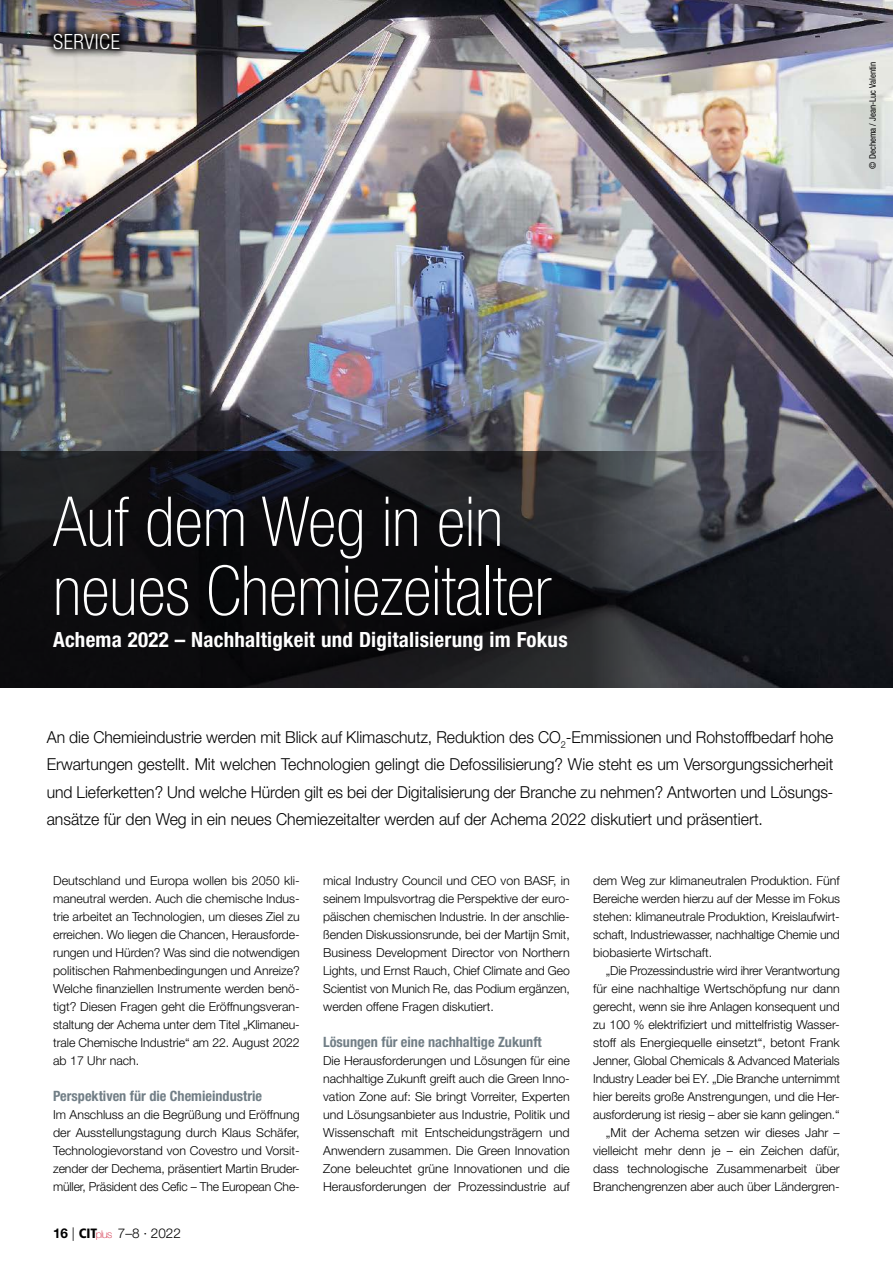
<style>
.page{position:relative;width:893px;height:1263px;background:#fff}
.page>*{position:absolute;margin:0;border:0;box-sizing:border-box;transform-origin:0 0}
.t1{font:100 condensed 69px/69px "Helvetica Neue LT Std";color:#fff}
.t2{font:700 condensed 21px "Helvetica Neue LT Std";letter-spacing:.01em;color:#fff}
.t3{font:300 condensed 21px "Helvetica Neue LT Std";letter-spacing:.025em;color:#fff}
.t4{font:300 16.5px/27.5px "Helvetica Neue LT Std";color:#000;text-align:justify;scale:.96 1}
.t5{font:700 condensed 14.25px "Helvetica Neue LT Std";color:#717e86}
.t6{font:300 13.5px "Helvetica Neue LT Std";color:#000}
.t7{font:300 12.3px/18px "Helvetica Neue LT Std";color:#000;text-align:justify}
.t8{font:condensed 9px "Helvetica Neue LT Std";color:#000}
.s1{font-weight:700}
.s2{font-family:"Frutiger LT Std";font-weight:900;font-stretch:condensed}
.s3{font-weight:100;font-size:10.65px;color:#ce1531}
</style>
<div class="page">
<img style="left:0;top:0;width:893px;height:688px">
<svg style="left:0;top:451px;width:803px;height:237px;background:#1c1c20"></svg>
<div style="left:44px;top:24px;width:85px;height:34px;background:#000;opacity:.75"></div>
<h2 class="t3" style="left:53px;top:29px;width:68px">SERVICE</h2>
<p class="t8" style="left:868px;top:169px;width:108px;rotate:-90deg">© Dechema / Jean-Luc Valentin</p>
<h1 class="t1" style="left:53px;top:487px;width:500px">Auf dem Weg in ein neues Chemiezeitalter</h1>
<h2 class="t2" style="left:53px;top:627px;width:516px">Achema 2022 – Nachhaltigkeit und Digitalisierung im Fokus</h2>
<p class="t4" style="left:47px;top:723px;width:821px">An die Chemieindustrie werden mit Blick auf Klimaschutz, Reduktion des CO<sub>2</sub>-Emmissionen und Rohstoffbedarf hohe Erwartungen gestellt. Mit welchen Technologien gelingt die Defossilisierung? Wie steht es um Versorgungssicherheit und Lieferketten? Und welche Hürden gilt es bei der Digitalisierung der Branche zu nehmen? Antworten und Lösungs&shy;ansätze für den Weg in ein neues Chemiezeitalter werden auf der Achema 2022 diskutiert und präsentiert.</p>
<p class="t7" style="left:53px;top:872px;width:248px">Deutschland und Europa wollen bis 2050 kli&shy;maneutral werden. Auch die chemische Indus&shy;trie arbeitet an Technologien, um dieses Ziel zu erreichen. Wo liegen die Chancen, Herausforde&shy;rungen und Hürden? Was sind die notwendigen politischen Rahmenbedingungen und Anreize?<br>Welche finanziellen Instrumente werden benö&shy;tigt? Diesen Fragen geht die Eröffnungsveran&shy;staltung der Achema unter dem Titel „Klimaneu&shy;trale Chemische Industrie“ am 22. August 2022 ab 17 Uhr nach.</p>
<p class="t5" style="left:53px;top:1087px;width:211px">Perspektiven für die Chemieindustrie</p>
<p class="t7" style="left:53px;top:1105px;width:248px">Im Anschluss an die Begrüßung und Eröffnung der Ausstellungstagung durch Klaus Schäfer, Technologievorstand von Covestro und Vorsit&shy;zender der Dechema, präsentiert Martin Bruder&shy;müller, Präsident des Cefic – The European Che-</p>
<p class="t6" style="left:53px;top:1224px;width:129px"><span class="s1">16</span> | <span class="s2">CIT</span><span class="s3">plus</span> 7–8 · 2022</p>
<p class="t7" style="left:323px;top:872px;width:248px">mical Industry Council und CEO von BASF, in seinem Impulsvortrag die Perspektive der euro&shy;päischen chemischen Industrie. In der anschlie&shy;ßenden Diskussionsrunde, bei der Martijn Smit, Business Development Director von Northern Lights, und Ernst Rauch, Chief Climate and Geo Scientist von Munich Re, das Podium ergänzen, werden offene Fragen diskutiert.</p>
<p class="t5" style="left:323px;top:1033px;width:220px">Lösungen für eine nachhaltige Zukunft</p>
<p class="t7" style="left:323px;top:1051px;width:248px">Die Herausforderungen und Lösungen für eine nachhaltige Zukunft greift auch die Green Inno&shy;vation Zone auf: Sie bringt Vorreiter, Experten und Lösungsanbieter aus Industrie, Politik und Wissenschaft mit Entscheidungsträgern und Anwendern zusammen. Die Green Innovation Zone beleuchtet grüne Innovationen und die Herausforderungen der Prozessindustrie auf</p>
<p class="t7" style="left:593px;top:872px;width:248px">dem Weg zur klimaneutralen Produktion. Fünf Bereiche werden hierzu auf der Messe im Fokus stehen: klimaneutrale Produktion, Kreislaufwirt&shy;schaft, Industriewasser, nachhaltige Chemie und biobasierte Wirtschaft.</p>
<p class="t7" style="left:593px;top:961px;width:248px;text-align:right">„Die Prozessindustrie wird ihrer Verantwortung für eine nachhaltige Wertschöpfung nur dann gerecht, wenn sie ihre Anlagen konsequent und zu 100 % elektrifiziert und mittelfristig Wasser&shy;stoff als Energiequelle einsetzt“, betont Frank Jenner, Global Chemicals &amp; Advanced Materials Industry Leader bei EY. „Die Branche unternimmt hier bereits große Anstrengungen, und die Her&shy;ausforderung ist riesig – aber sie kann gelingen.“ „Mit der Achema setzen wir dieses Jahr – vielleicht mehr denn je – ein Zeichen dafür, dass technologische Zusammenarbeit über Branchengrenzen aber auch über Ländergren-</p>
</div>
